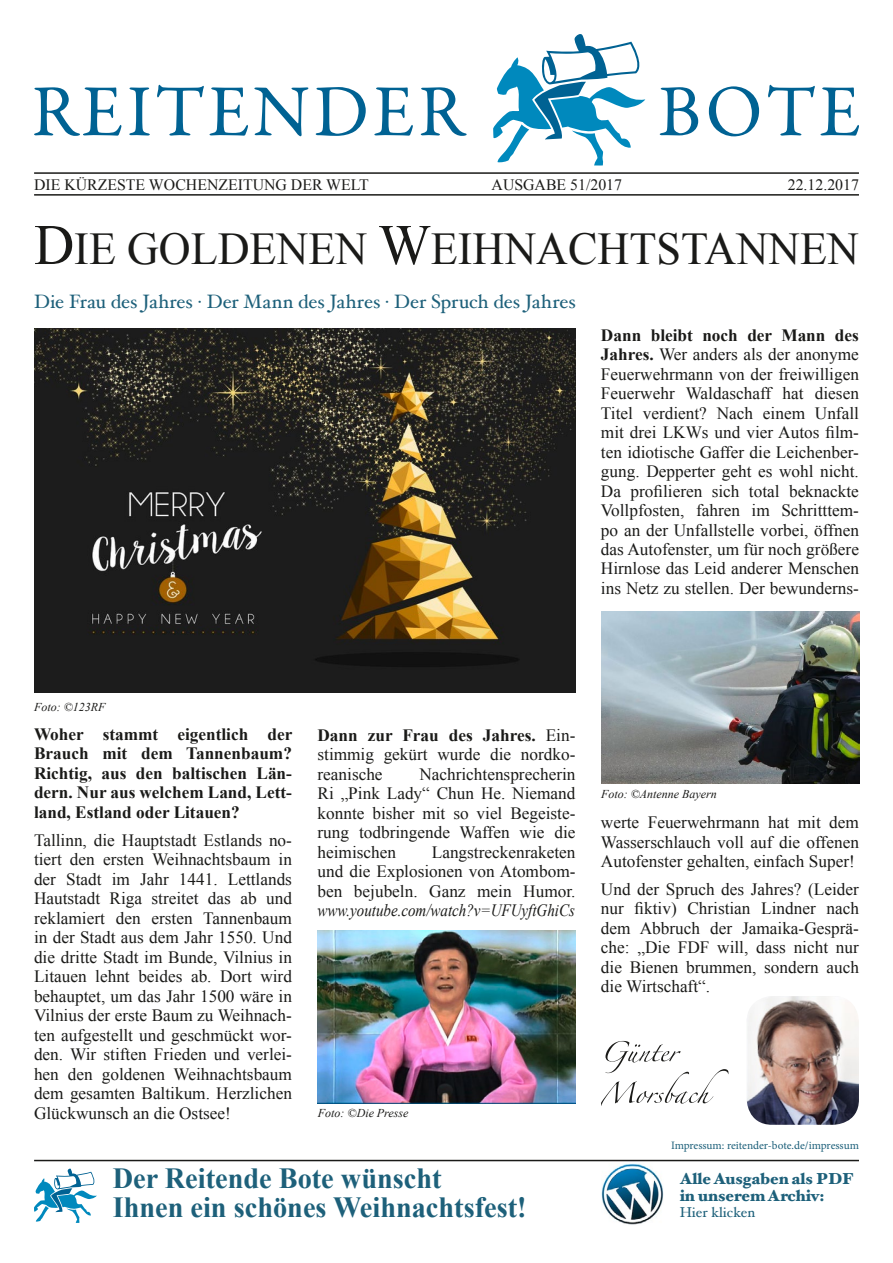
<style>
.page{position:relative;width:893px;height:1263px;background:#fff}
.page>*{position:absolute;margin:0;border:0;box-sizing:border-box;transform-origin:0 0}
.t1{font:45.45px "Times New Roman";color:#1a1a18}
.t2{font:700 29.25px/29px "Times New Roman";color:#1d607a}
.t3{font:19.35px "Hoefler Text";letter-spacing:-.005em;color:#1d607a}
.t4{font:17.25px/19.5px "Times New Roman";color:#1a1a18;text-align:justify}
.t5{font:700 17.25px/19.5px "Times New Roman";color:#1a1a18;text-align:justify}
.t6{font:italic 17.25px "Times New Roman";color:#1a1a18;scale:.87 1}
.t7{font:15.9px "Times New Roman";color:#1a1a18}
.t8{font:900 15.9px/16.5px "Hoefler Text";color:#1d607a}
.t9{font:14.25px "Hoefler Text";color:#1d607a}
.t10{font:italic 12px "Times New Roman";color:#1a1a18}
.t11{font:11.4px "Minion Pro";letter-spacing:-.005em;color:#1d607a}
.s1{font-size:57.45px}
.s2{font-weight:700}
</style>
<div class="page">
<svg style="left:493px;top:34px;width:152px;height:131px"></svg>
<svg style="left:34px;top:87px;width:88px;height:49px"></svg>
<svg style="left:129px;top:87px;width:21px;height:48px"></svg>
<svg style="left:157px;top:85px;width:47px;height:51px"></svg>
<svg style="left:210px;top:87px;width:38px;height:49px"></svg>
<svg style="left:254px;top:87px;width:54px;height:49px"></svg>
<svg style="left:316px;top:87px;width:50px;height:49px"></svg>
<svg style="left:374px;top:87px;width:39px;height:49px"></svg>
<svg style="left:421px;top:87px;width:46px;height:49px"></svg>
<svg style="left:660px;top:87px;width:38px;height:48px"></svg>
<svg style="left:709px;top:86px;width:50px;height:50px"></svg>
<svg style="left:768px;top:85px;width:91px;height:51px"></svg>
<hr style="left:34px;top:172px;width:825px;height:2px;background:#1a1a18">
<hr style="left:34px;top:1160px;width:825px;height:1px;background:#1a1a18">
<hr style="left:34px;top:194px;width:825px;height:2px;background:#1a1a18">
<img style="left:601px;top:1163px;width:63px;height:62px">
<svg style="left:34px;top:1168px;width:63px;height:55px"></svg>
<img style="left:34px;top:328px;width:541px;height:365px">
<img style="left:601px;top:611px;width:258px;height:173px">
<img style="left:318px;top:931px;width:258px;height:172px">
<img style="left:747px;top:996px;width:112px;height:129px">
<svg style="left:601px;top:1041px;width:127px;height:65px"></svg>
<p class="t7" style="left:34px;top:174px;width:336px">DIE KÜRZESTE WOCHENZEITUNG DER WELT</p>
<p class="t7" style="left:492px;top:174px;width:132px">AUSGABE 51/2017</p>
<p class="t7" style="left:788px;top:174px;width:73px">22.12.2017</p>
<h1 class="t1" style="left:34px;top:218px;width:826px"><span class="s1">D</span>IE GOLDENEN <span class="s1">W</span>EIHNACHTSTANNEN</h1>
<p class="t3" style="left:34px;top:290px;width:543px">Die Frau des Jahres · Der Mann des Jahres · Der Spruch des Jahres</p>
<p class="t4" style="left:601px;top:325px;width:259px"><span class="s2">Dann bleibt noch der Mann des Jahres.</span> Wer anders als der anonyme Feuerwehrmann von der freiwilligen Feuerwehr Waldaschaff hat diesen Titel verdient? Nach einem Unfall mit drei LKWs und vier Autos film&shy;ten idiotische Gaffer die Leichenber&shy;gung. Depperter geht es wohl nicht.<br>Da profilieren sich total beknackte Vollpfosten, fahren im Schritttem&shy;po an der Unfallstelle vorbei, öffnen das Autofenster, um für noch größere Hirnlose das Leid anderer Menschen ins Netz zu stellen. Der bewunderns-</p>
<p class="t10" style="left:34px;top:698px;width:73px">Foto: ©123RF</p>
<p class="t5" style="left:34px;top:724px;width:260px">Woher stammt eigentlich der Brauch mit dem Tannenbaum?<br>Richtig, aus den baltischen Län&shy;dern. Nur aus welchem Land, Lett&shy;land, Estland oder Litauen?</p>
<p class="t4" style="left:34px;top:830px;width:259px">Tallinn, die Hauptstadt Estlands no&shy;tiert den ersten Weihnachtsbaum in der Stadt im Jahr 1441. Lettlands Hautstadt Riga streitet das ab und reklamiert den ersten Tannenbaum in der Stadt aus dem Jahr 1550. Und die dritte Stadt im Bunde, Vilnius in Litauen lehnt beides ab. Dort wird behauptet, um das Jahr 1500 wäre in Vilnius der erste Baum zu Weihnach&shy;ten aufgestellt und geschmückt wor&shy;den. Wir stiften Frieden und verlei&shy;hen den goldenen Weihnachtsbaum dem gesamten Baltikum. Herzlichen Glückwunsch an die Ostsee!</p>
<p class="t4" style="left:317px;top:725px;width:259px"><span class="s2">Dann zur Frau des Jahres.</span> Ein&shy;stimmig gekürt wurde die nordko&shy;reanische</p>
<p class="t4" style="left:317px;top:764px;width:259px;text-indent:102px">Nachrichtensprecherin Ri „Pink Lady“ Chun He. Niemand konnte bisher mit so viel Begeiste&shy;rung todbringende Waffen wie die heimischen</p>
<p class="t4" style="left:317px;top:842px;width:259px;text-indent:114px">Langstreckenraketen und die Explosionen von Atombom&shy;ben bejubeln. Ganz mein Humor.</p>
<p class="t6" style="left:317px;top:899px;width:297px">www.youtube.com/watch?v=UFUyftGhiCs</p>
<p class="t10" style="left:318px;top:1105px;width:92px">Foto: ©Die Presse</p>
<h2 class="t2" style="left:113px;top:1163px;width:415px">Der Reitende Bote wünscht<br>Ihnen ein schönes Weihnachtsfest!</h2>
<p class="t10" style="left:601px;top:786px;width:117px">Foto: ©Antenne Bayern</p>
<p class="t4" style="left:601px;top:812px;width:259px">werte Feuerwehrmann hat mit dem Wasserschlauch voll auf die offenen Autofenster gehalten, einfach Super!</p>
<p class="t4" style="left:601px;top:879px;width:259px">Und der Spruch des Jahres? (Leider nur fiktiv) Christian Lindner nach dem Abbruch der Jamaika-Gesprä&shy;che: „Die FDF will, dass nicht nur die Bienen brummen, sondern auch die Wirtschaft“.</p>
<p class="t11" style="left:671px;top:1138px;width:189px">Impressum: reitender-bote.de/impressum</p>
<p class="t8" style="left:680px;top:1171px;width:176px">Alle Ausgaben als PDF in unserem Archiv:</p>
<p class="t9" style="left:680px;top:1204px;width:77px">Hier klicken</p>
</div>
